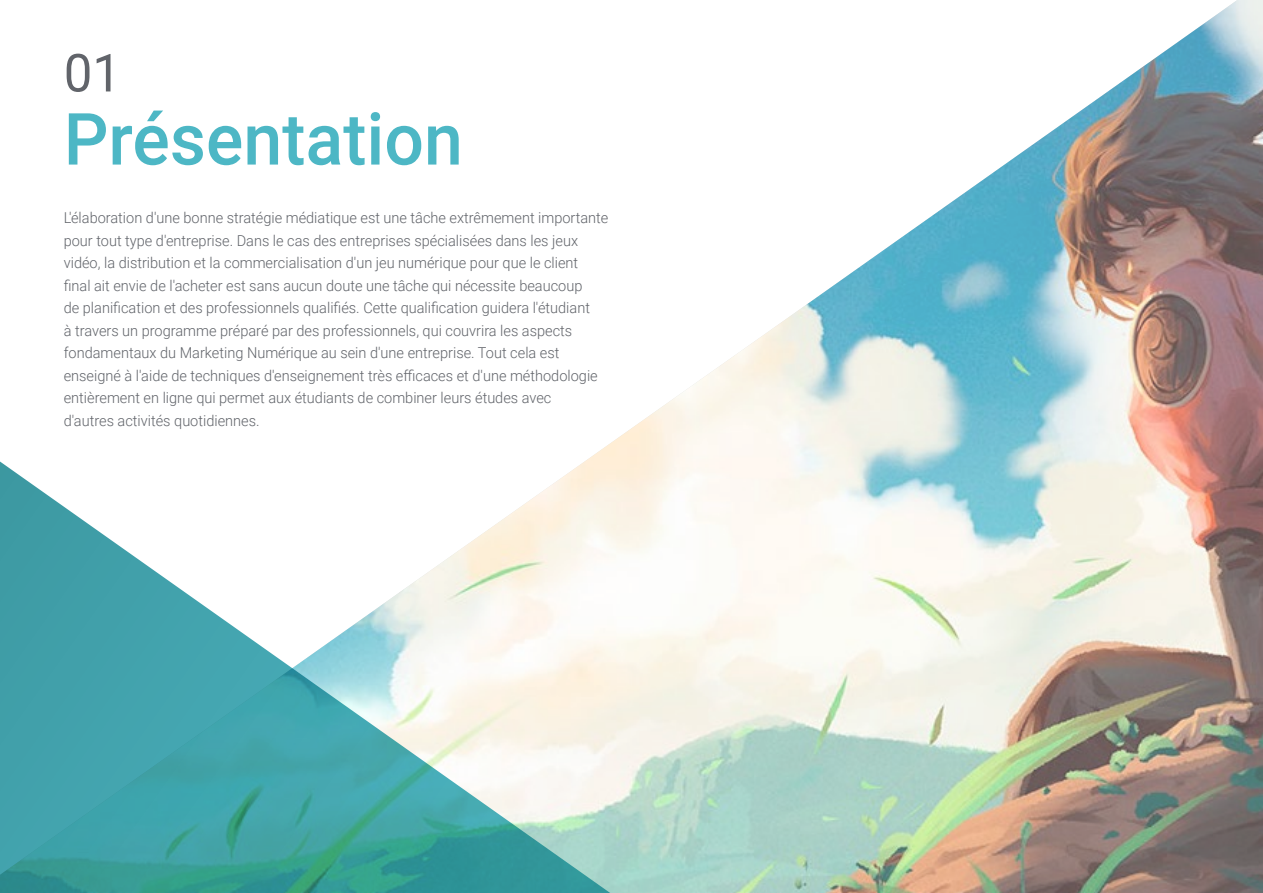
<style>
.page{position:relative;width:1263px;height:893px;background:#fff}
.page>*{position:absolute;margin:0;border:0;box-sizing:border-box;transform-origin:0 0}
.t1{font:500 72px "Roboto";color:#4db7c5}
.t2{font:52.5px "Roboto";color:#61646a}
.t3{font:300 15px/22.5px "Roboto";color:#61646a}
</style>
<div class="page">
<img style="left:607px;top:0;width:656px;height:893px">
<svg style="left:0;top:446px;width:640px;height:447px"></svg>
<h2 class="t2" style="left:64px;top:36px;width:59px">01</h2>
<h1 class="t1" style="left:64px;top:89px;width:401px">Présentation</h1>
<p class="t3" style="left:64px;top:206px;width:546px">L'élaboration d'une bonne stratégie médiatique est une tâche extrêmement importante pour tout type d'entreprise. Dans le cas des entreprises spécialisées dans les jeux vidéo, la distribution et la commercialisation d'un jeu numérique pour que le client final ait envie de l'acheter est sans aucun doute une tâche qui nécessite beaucoup<br>de planification et des professionnels qualifiés. Cette qualification guidera l'étudiant<br>à travers un programme préparé par des professionnels, qui couvrira les aspects fondamentaux du Marketing Numérique au sein d'une entreprise. Tout cela est enseigné à l'aide de techniques d'enseignement très efficaces et d'une méthodologie entièrement en ligne qui permet aux étudiants de combiner leurs études avec<br>d'autres activités quotidiennes.</p>
</div>
